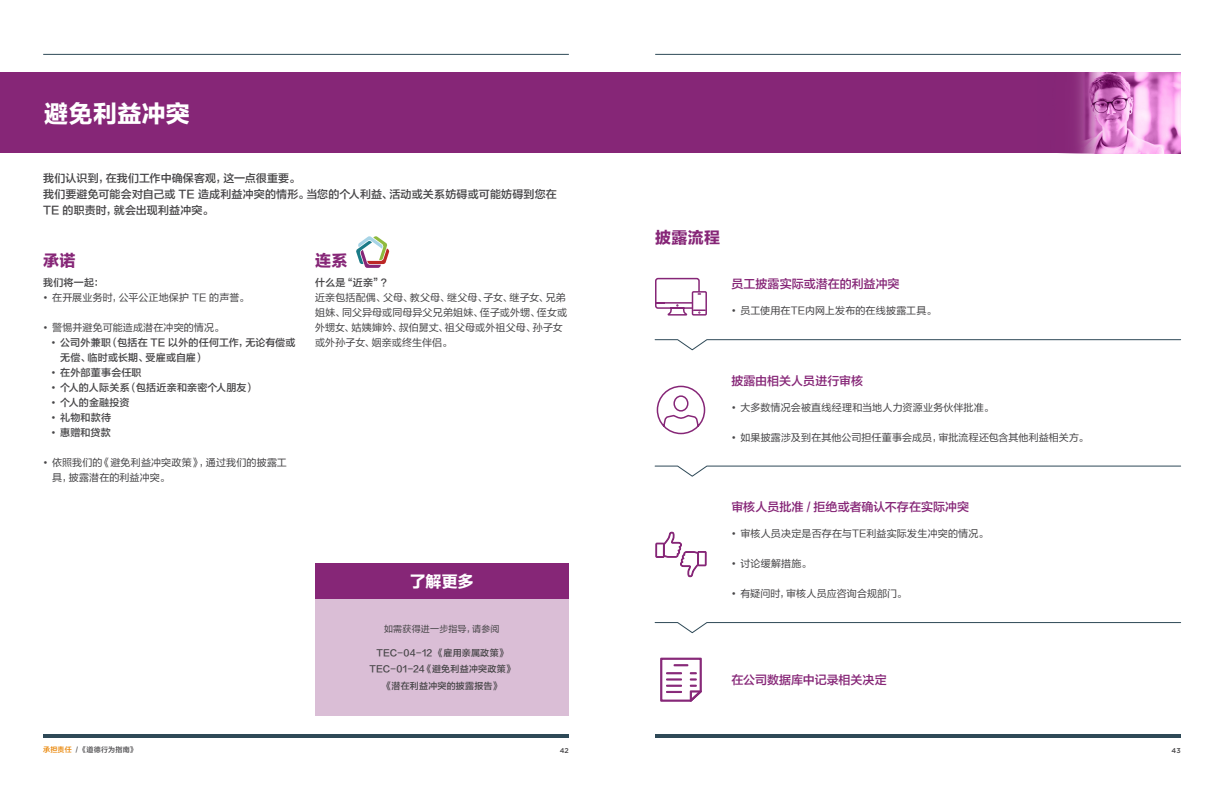
<style>
.page{position:relative;width:1224px;height:792px;background:#fff}
.page>*{position:absolute;margin:0;border:0;box-sizing:border-box;transform-origin:0 0}
.t1{font:24px "FZLTDHJW GB1 0";letter-spacing:.015em;color:#fff}
.t2{font:16px "FZLTDHJW GB1 0";letter-spacing:.025em;color:#862677}
.t3{font:16px "FZLTDHJW GB1 0";color:#fff}
.t4{font:12px "FZLTZHJW GB1 0";color:#862677}
.t5{font:11px/16px "FZLTZHJW GB1 0";letter-spacing:.01em;color:#464547}
.t6{font:10px/15px "FZLTHJW GB1 0";letter-spacing:.015em;color:#464547}
.t7{font:10px/15px "FZLTZHJW GB1 0";letter-spacing:.02em;color:#464547}
.t8{font:9px/16.5px "FZLTZHJW GB1 0";letter-spacing:.025em;color:#464547;text-align:center}
.t9{font:9px "FZLTHJW GB1 0";letter-spacing:.015em;color:#464547}
.t10{font:7px "FZLTZHJW GB1 0";letter-spacing:.035em;color:#464547}
.t11{font:500 7px "Gotham";color:#464547}
.s1{font-family:"Gotham"}
.s2{color:#e98300}
</style>
<div class="page">
<hr style="left:655px;top:734px;width:526px;height:4px;background:#2e4957">
<hr style="left:655px;top:54px;width:526px;height:1px;background:#2e4957">
<hr style="left:43px;top:734px;width:526px;height:4px;background:#2e4957">
<hr style="left:43px;top:54px;width:526px;height:1px;background:#2e4957">
<div style="left:315px;top:599px;width:254px;height:117px;background:#dabed6"></div>
<div style="left:315px;top:563px;width:254px;height:36px;background:#862677"></div>
<div style="left:0;top:72px;width:720px;height:81px;background:#862677"></div>
<div style="left:612px;top:72px;width:569px;height:81px;background:#862677"></div>
<img style="left:1077px;top:72px;width:104px;height:81px">
<svg style="left:655px;top:277px;width:52px;height:39px"></svg>
<svg style="left:654px;top:339px;width:527px;height:12px"></svg>
<svg style="left:654px;top:465px;width:527px;height:12px"></svg>
<svg style="left:656px;top:385px;width:50px;height:50px"></svg>
<svg style="left:654px;top:622px;width:527px;height:12px"></svg>
<svg style="left:655px;top:532px;width:52px;height:45px"></svg>
<svg style="left:660px;top:658px;width:42px;height:44px"></svg>
<svg style="left:356px;top:236px;width:33px;height:32px"></svg>
<h1 class="t1" style="left:44px;top:101px;width:147px">避免利益冲突</h1>
<p class="t5" style="left:43px;top:171px;width:515px">我们认识到，在我们工作中确保客观，这一点很重要。<br>我们要避免可能会对自己或 TE 造成利益冲突的情形。当您的个人利益、活动或关系妨碍或可能妨碍到您在<br>TE 的职责时，就会出现利益冲突。</p>
<h2 class="t2" style="left:315px;top:252px;width:34px">连系</h2>
<p class="t7" style="left:315px;top:275px;width:78px">什么是“近亲”？</p>
<p class="t6" style="left:315px;top:290px;width:254px">近亲包括配偶、父母、教父母、继父母、子女、继子女、兄弟姐妹、同父异母或同母异父兄弟姐妹、侄子或外甥、侄女或外甥女、姑姨婶妗、叔伯舅丈、祖父母或外祖父母、孙子女或外孙子女、姻亲或终生伴侣。</p>
<h2 class="t2" style="left:43px;top:252px;width:34px">承诺</h2>
<p class="t7" style="left:43px;top:275px;width:62px">我们将一起：</p>
<p class="t6" style="left:43px;top:290px;width:207px"><span class="s1">•</span> 在开展业务时，公平公正地保护 TE 的声誉。</p>
<p class="t6" style="left:43px;top:320px;width:182px"><span class="s1">•</span> 警惕并避免可能造成潜在冲突的情况。</p>
<p class="t7" style="left:60px;top:335px;width:237px;text-indent:-9px"><span class="s1">•</span> 公司外兼职（包括在 TE 以外的任何工作，无论有偿或无偿、临时或长期、受雇或自雇）</p>
<p class="t7" style="left:51px;top:365px;width:92px"><span class="s1">•</span> 在外部董事会任职</p>
<p class="t7" style="left:51px;top:380px;width:206px"><span class="s1">•</span> 个人的人际关系（包括近亲和亲密个人朋友）</p>
<p class="t7" style="left:51px;top:395px;width:80px"><span class="s1">•</span> 个人的金融投资</p>
<p class="t7" style="left:51px;top:410px;width:61px"><span class="s1">•</span> 礼物和款待</p>
<p class="t7" style="left:51px;top:425px;width:61px"><span class="s1">•</span> 惠赠和贷款</p>
<p class="t6" style="left:52px;top:455px;width:236px;text-indent:-9px"><span class="s1">•</span> 依照我们的《避免利益冲突政策》，通过我们的披露工具，披露潜在的利益冲突。</p>
<h2 class="t3" style="left:410px;top:573px;width:66px">了解更多</h2>
<p class="t9" style="left:384px;top:624px;width:117px">如需获得进一步指导，请参阅</p>
<p class="t8" style="left:370px;top:645px;width:146px">TEC-04-12 《雇用亲属政策》<br>TEC-01-24《避免利益冲突政策》《潜在利益冲突的披露报告》</p>
<h2 class="t2" style="left:655px;top:228px;width:67px">披露流程</h2>
<p class="t4" style="left:731px;top:277px;width:170px">员工披露实际或潜在的利益冲突</p>
<p class="t6" style="left:731px;top:304px;width:206px"><span class="s1">•</span> 员工使用在TE内网上发布的在线披露工具。</p>
<p class="t4" style="left:731px;top:374px;width:133px">披露由相关人员进行审核</p>
<p class="t6" style="left:731px;top:400px;width:264px"><span class="s1">•</span> 大多数情况会被直线经理和当地人力资源业务伙伴批准。</p>
<p class="t6" style="left:731px;top:430px;width:358px"><span class="s1">•</span> 如果披露涉及到在其他公司担任董事会成员，审批流程还包含其他利益相关方。</p>
<p class="t4" style="left:731px;top:500px;width:239px">审核人员批准 / 拒绝或者确认不存在实际冲突</p>
<p class="t6" style="left:731px;top:527px;width:258px"><span class="s1">•</span> 审核人员决定是否存在与TE利益实际发生冲突的情况。</p>
<p class="t6" style="left:731px;top:557px;width:81px"><span class="s1">•</span> 讨论缓解措施。</p>
<p class="t6" style="left:731px;top:587px;width:177px"><span class="s1">•</span> 有疑问时，审核人员应咨询合规部门。</p>
<p class="t4" style="left:731px;top:674px;width:157px">在公司数据库中记录相关决定</p>
<p class="t10" style="left:43px;top:746px;width:95px"><span class="s2">承担责任</span> / 《道德行为指南》</p>
<p class="t11" style="left:560px;top:746px;width:11px">42</p>
<p class="t11" style="left:1172px;top:746px;width:11px">43</p>
</div>
